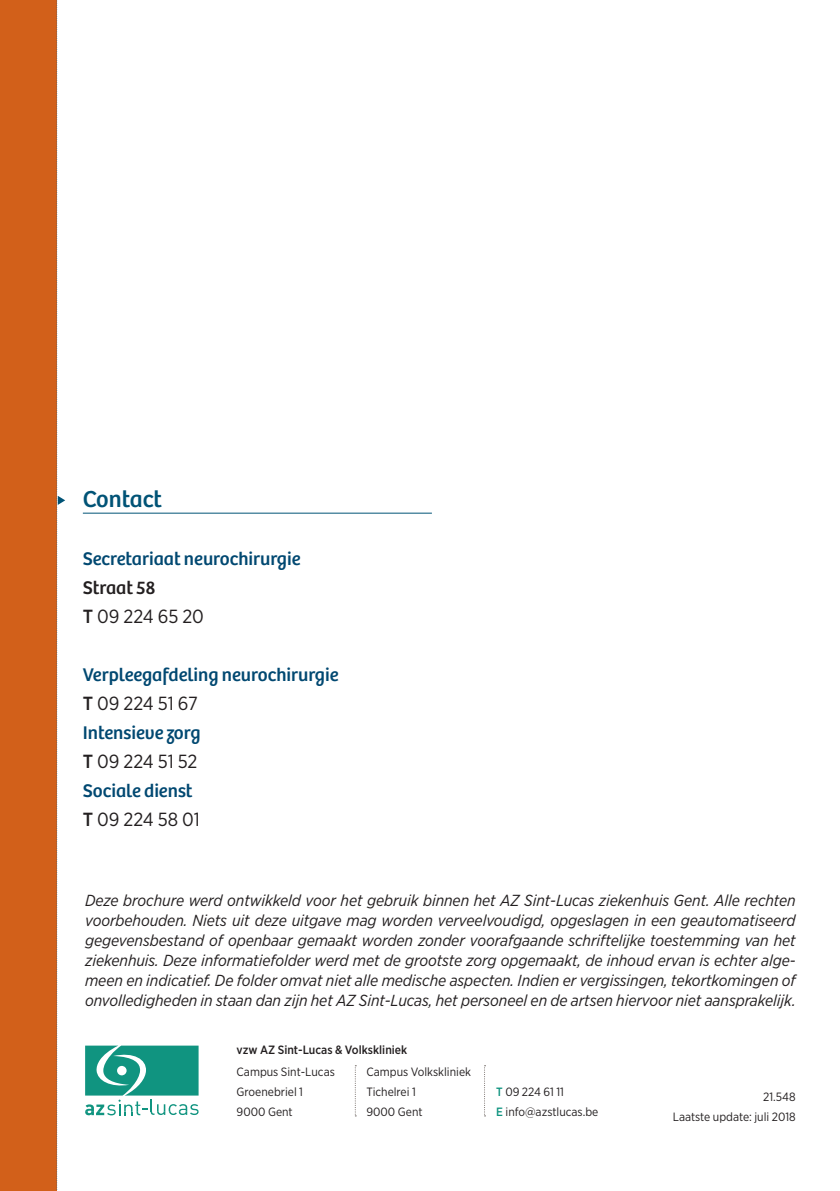
<style>
.page{position:relative;width:840px;height:1191px;background:#fff}
.page>*{position:absolute;margin:0;border:0;box-sizing:border-box;transform-origin:0 0}
.t1{font:24px "Bree";color:#005376}
.t2{font:19px "Bree";color:#014871}
.t3{font:19px "Gotham Narrow";color:#231f20}
.t4{font:19px "Bree";letter-spacing:-.005em;color:#231f20}
.t5{font:italic 16px/20px "Gotham Narrow";letter-spacing:-.005em;color:#231f20;text-align:justify}
.t6{font:12px/20px "Gotham Narrow";color:#231f20}
.t7{font:500 12px "Gotham Narrow";color:#231f20}
.s1{font-weight:500}
.s2{font-weight:500;color:#109480}
</style>
<div class="page">
<div style="left:0;top:0;width:57px;height:1191px;background:#d2601a"></div>
<hr style="left:83px;top:513px;width:348px;height:1px;background:#005376">
<svg style="left:85px;top:1045px;width:113px;height:70px"></svg>
<svg style="left:484px;top:1065px;width:1px;height:51px"></svg>
<svg style="left:354px;top:1065px;width:2px;height:51px"></svg>
<svg style="left:56px;top:0;width:9px;height:1190px"></svg>
<h1 class="t1" style="left:83px;top:485px;width:81px">Contact</h1>
<p class="t2" style="left:83px;top:548px;width:219px">Secretariaat neurochirurgie</p>
<p class="t4" style="left:83px;top:577px;width:74px">Straat 58</p>
<p class="t3" style="left:83px;top:605px;width:123px"><span class="s1">T</span> 09 224 65 20</p>
<p class="t2" style="left:83px;top:664px;width:257px">Verpleegafdeling neurochirurgie</p>
<p class="t3" style="left:83px;top:692px;width:116px"><span class="s1">T</span> 09 224 51 67</p>
<p class="t2" style="left:83px;top:722px;width:119px">Intensieve zorg</p>
<p class="t3" style="left:83px;top:750px;width:116px"><span class="s1">T</span> 09 224 51 52</p>
<p class="t2" style="left:83px;top:780px;width:111px">Sociale dienst</p>
<p class="t3" style="left:83px;top:807px;width:118px"><span class="s1">T</span> 09 224 58 01</p>
<p class="t5" style="left:85px;top:890px;width:711px">Deze brochure werd ontwikkeld voor het gebruik binnen het AZ Sint-Lucas ziekenhuis Gent. Alle rechten voorbehouden. Niets uit deze uitgave mag worden verveelvoudigd, opgeslagen in een geautomatiseerd gegevensbestand of openbaar gemaakt worden zonder voorafgaande schriftelijke toestemming van het ziekenhuis. Deze informatiefolder werd met de grootste zorg opgemaakt, de inhoud ervan is echter alge&shy;meen en indicatief. De folder omvat niet alle medische aspecten. Indien er vergissingen, tekortkomingen of onvolledigheden in staan dan zijn het AZ Sint-Lucas, het personeel en de artsen hiervoor niet aansprakelijk.</p>
<p class="t7" style="left:236px;top:1041px;width:172px">vzw AZ Sint-Lucas &amp; Volkskliniek</p>
<p class="t6" style="left:236px;top:1061px;width:100px">Campus Sint-Lucas<br>Groenebriel 1<br>9000 Gent</p>
<p class="t6" style="left:366px;top:1061px;width:106px">Campus Volkskliniek<br>Tichelrei 1<br>9000 Gent</p>
<p class="t6" style="left:496px;top:1081px;width:104px"><span class="s2">T</span> 09 224 61 11<br><span class="s2">E</span> info@azstlucas.be</p>
<p class="t6" style="left:672px;top:1086px;width:124px;text-align:right">21.548<br>Laatste update: juli 2018</p>
</div>
